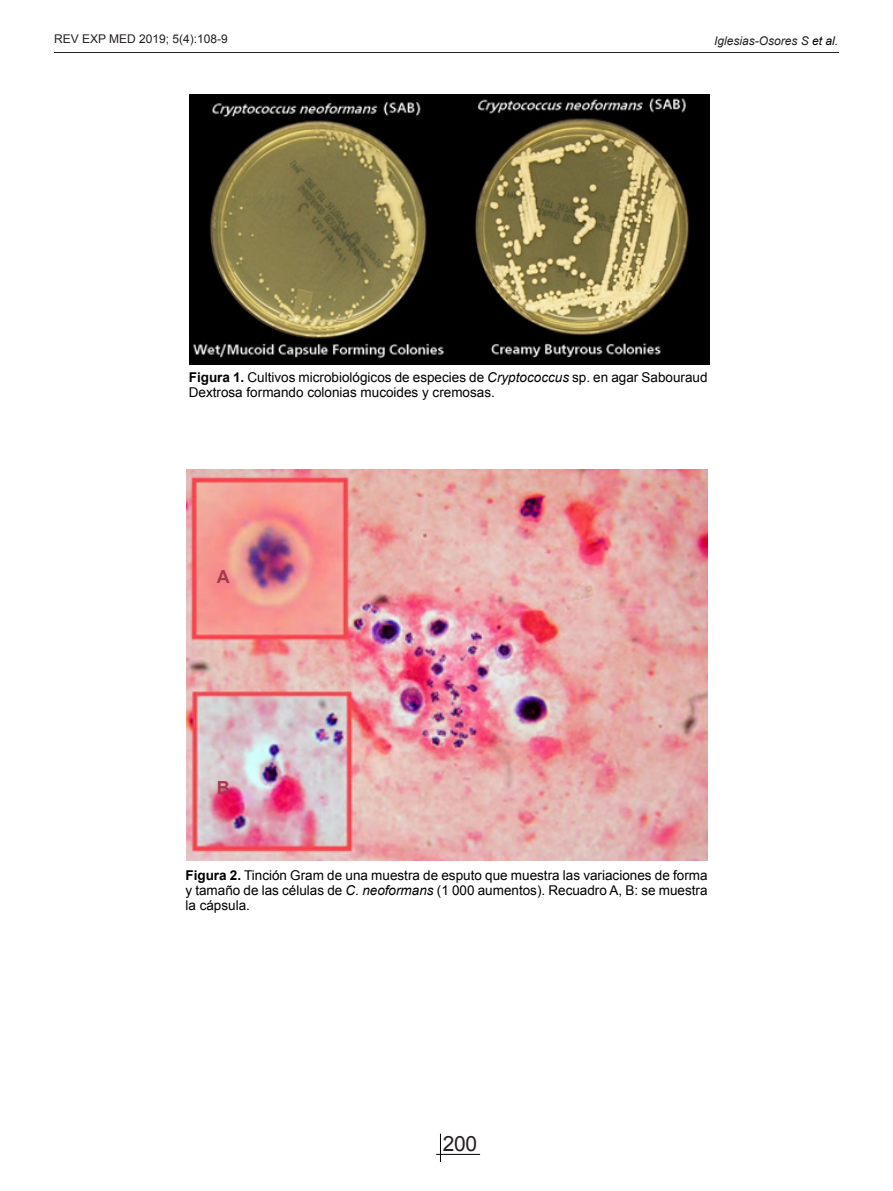
<style>
.page{position:relative;width:893px;height:1191px;background:#fff}
.page>*{position:absolute;margin:0;border:0;box-sizing:border-box;transform-origin:0 0}
.t1{font:21px "Arial";color:#231f20}
.t2{font:700 18px "Arial";color:#a63951}
.t3{font:13.5px/15px "Arial";color:#000}
.t4{font:12px "Arial";color:#231f20}
.t5{font:italic 12px "Arial";color:#231f20}
.s1{color:#000}
.s2{font-weight:700}
.s3{font-style:italic}
</style>
<div class="page">
<svg style="left:440px;top:1133px;width:1px;height:29px"></svg>
<hr style="left:436px;top:1154px;width:44px;height:1px;background:#000">
<hr style="left:54px;top:52px;width:785px;height:1px;background:#231f20">
<img style="left:186px;top:470px;width:522px;height:390px">
<img style="left:189px;top:94px;width:520px;height:270px">
<p class="t4" style="left:54px;top:31px;width:175px">REV EXP MED 2019; 5(4):108-9</p>
<p class="t5" style="left:714px;top:33px;width:126px">Iglesias-Osores S <span class="s1">et al.</span></p>
<p class="t3" style="left:189px;top:370px;width:520px"><span class="s2">Figura 1.</span> Cultivos microbiológicos de especies de <span class="s3">Cryptococcus</span> sp. en agar Sabouraud<br>Dextrosa formando colonias mucoides y cremosas.</p>
<p class="t2" style="left:217px;top:565px;width:14px">A</p>
<p class="t2" style="left:217px;top:775px;width:14px">B</p>
<p class="t3" style="left:185px;top:867px;width:524px;text-align:justify"><span class="s2">Figura 2.</span> Tinción Gram de una muestra de esputo que muestra las variaciones de forma y tamaño de las células de <span class="s3">C. neoformans</span> (1 000 aumentos). Recuadro A, B: se muestra la cápsula.</p>
<h1 class="t1" style="left:443px;top:1130px;width:36px">200</h1>
</div>
